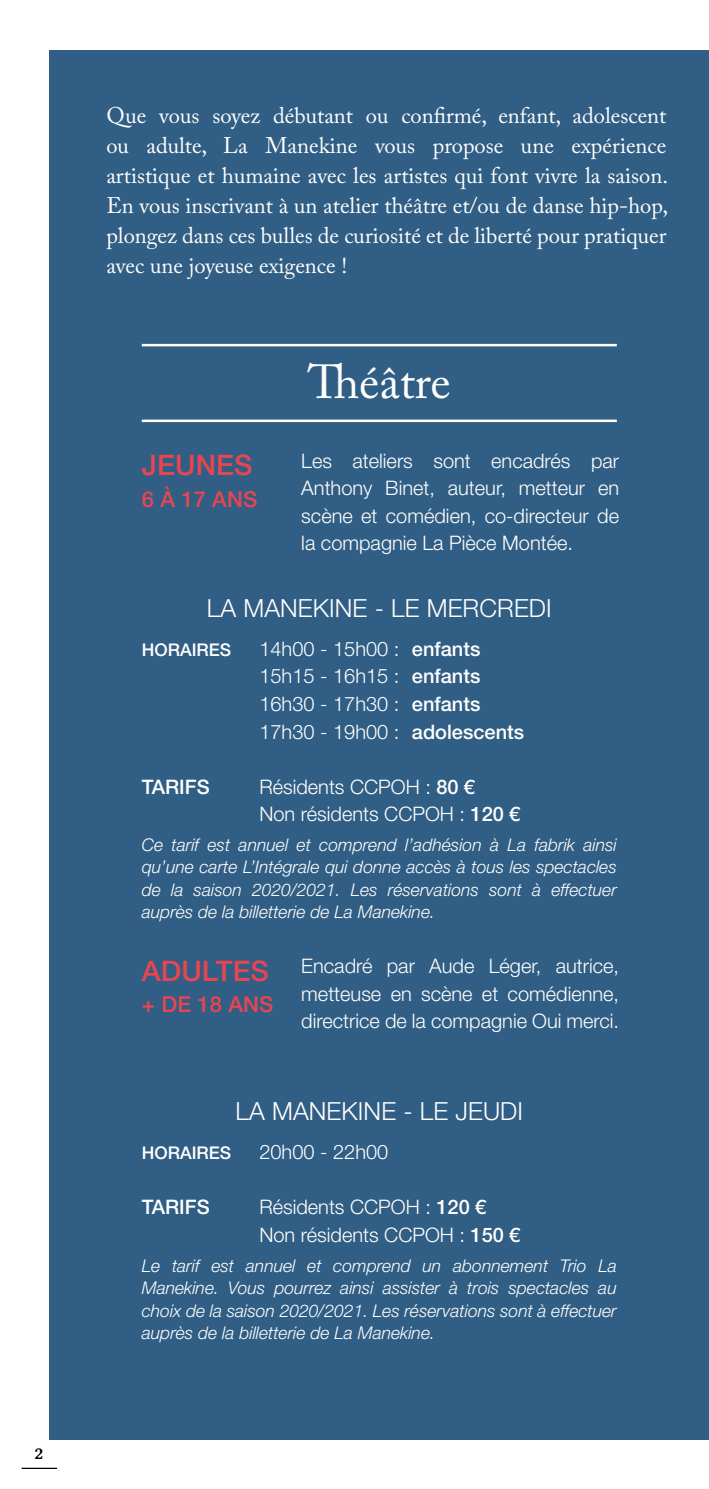
<style>
.page{position:relative;width:709px;height:1489px;background:#fff}
.page>*{position:absolute;margin:0;border:0;box-sizing:border-box;transform-origin:0 0}
.t1{font:47.5px "Adobe Caslon Pro";color:#fff}
.t2{font:500 28.25px "Helvetica Neue LT Std";letter-spacing:.005em;color:#e94550}
.t3{font:300 25px "Helvetica Neue LT Std";letter-spacing:.005em;color:#fff}
.t4{font:22.5px/30px "Adobe Caslon Pro";color:#fff;text-align:justify}
.t5{font:500 22px "Helvetica Neue LT Std";letter-spacing:.005em;color:#e94550}
.t6{font:300 20px/27.5px "Helvetica Neue LT Std";color:#fff}
.t7{font:500 20px "Helvetica Neue LT Std";color:#fff}
.t8{font:italic 300 17.5px/22.5px "Helvetica Neue LT Std";color:#fff;text-align:justify}
.t9{font:500 17.5px "Helvetica Neue LT Std";color:#fff}
.t10{font:17.5px "Lin Libertine B";color:#000}
.s1{font-weight:500}
</style>
<div class="page">
<hr style="left:22px;top:1467px;width:35px;height:1px;background:#000">
<div style="left:50px;top:50px;width:659px;height:1389px;background:#315e84"></div>
<hr style="left:142px;top:344px;width:475px;height:2px;background:#fff">
<hr style="left:142px;top:419px;width:475px;height:3px;background:#fff">
<p class="t10" style="left:34px;top:1441px;width:10px">2</p>
<p class="t4" style="left:106px;top:100px;width:563px">Que vous soyez débutant ou confirmé, enfant, adolescent ou adulte, La Manekine vous propose une expérience artistique et humaine avec les artistes qui font vivre la saison.<br>En vous inscrivant à un atelier théâtre et/ou de danse hip-hop, plongez dans ces bulles de curiosité et de liberté pour pratiquer avec une joyeuse exigence !</p>
<h2 class="t2" style="left:142px;top:448px;width:112px">JEUNES</h2>
<p class="t5" style="left:142px;top:485px;width:117px">6 À 17 ANS</p>
<h1 class="t1" style="left:308px;top:353px;width:145px">Théâtre</h1>
<p class="t6" style="left:301px;top:446px;width:319px;text-align:justify">Les ateliers sont encadrés par Anthony Binet, auteur, metteur en scène et comédien, co-directeur de la compagnie La Pièce Montée.</p>
<p class="t3" style="left:207px;top:592px;width:346px">LA MANEKINE - LE MERCREDI</p>
<p class="t9" style="left:142px;top:639px;width:91px">HORAIRES</p>
<p class="t6" style="left:259px;top:634px;width:266px">14h00 - 15h00 : <span class="s1">enfants<br></span>15h15 - 16h15 : <span class="s1">enfants<br></span>16h30 - 17h30 : <span class="s1">enfants<br></span>17h30 - 19h00 : <span class="s1">adolescents</span></p>
<p class="t7" style="left:142px;top:774px;width:69px">TARIFS</p>
<p class="t6" style="left:259px;top:772px;width:263px">Résidents CCPOH : <span class="s1">80 €<br></span>Non résidents CCPOH : <span class="s1">120 €</span></p>
<p class="t8" style="left:142px;top:833px;width:476px">Ce tarif est annuel et comprend l’adhésion à La fabrik ainsi qu’une carte L’Intégrale qui donne accès à tous les spectacles de la saison 2020/2021. Les réservations sont à effectuer auprès de la billetterie de La Manekine.</p>
<h2 class="t2" style="left:142px;top:954px;width:129px">ADULTES</h2>
<p class="t5" style="left:142px;top:991px;width:133px">+ DE 18 ANS</p>
<p class="t6" style="left:301px;top:951px;width:319px;text-align:justify">Encadré par Aude Léger, autrice, metteuse en scène et comédienne, directrice de la compagnie Oui merci.</p>
<p class="t3" style="left:235px;top:1096px;width:289px">LA MANEKINE - LE JEUDI</p>
<p class="t9" style="left:142px;top:1142px;width:91px">HORAIRES</p>
<p class="t6" style="left:259px;top:1137px;width:130px">20h00 - 22h00</p>
<p class="t7" style="left:142px;top:1195px;width:69px">TARIFS</p>
<p class="t6" style="left:259px;top:1192px;width:263px">Résidents CCPOH : <span class="s1">120 €<br></span>Non résidents CCPOH : <span class="s1">150 €</span></p>
<p class="t8" style="left:142px;top:1253px;width:476px">Le tarif est annuel et comprend un abonnement Trio La Manekine. Vous pourrez ainsi assister à trois spectacles au choix de la saison 2020/2021. Les réservations sont à effectuer auprès de la billetterie de La Manekine.</p>
</div>
